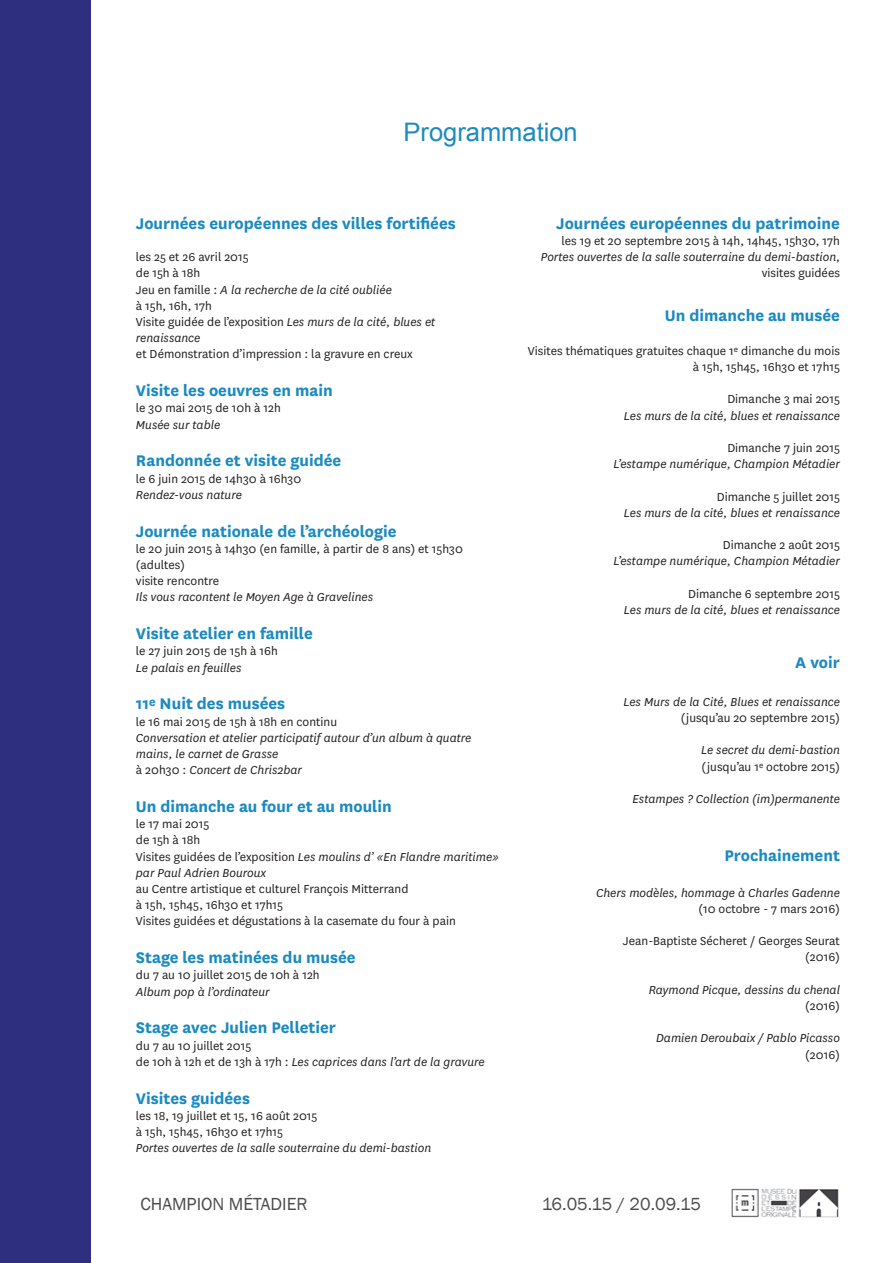
<style>
.page{position:relative;width:893px;height:1263px;background:#fff}
.page>*{position:absolute;margin:0;border:0;box-sizing:border-box;transform-origin:0 0}
.t1{font:25.5px "Arial";color:#1c8ac0}
.t2{font:700 18px "National";color:#1a8ac1}
.t3{font:18px "Franklin Gothic";color:#4b4c4d}
.t4{font:13.5px/16.2px "National";color:#231f20}
.t5{font:italic 13.5px/16.2px "National";color:#231f20}
.s1{font-style:italic}
.s2{font-style:normal}
</style>
<div class="page">
<div style="left:0;top:0;width:90px;height:1263px;background:#2f2f80"></div>
<img style="left:731px;top:1189px;width:107px;height:28px">
<h1 class="t1" style="left:403px;top:115px;width:176px">Programmation</h1>
<h2 class="t2" style="left:136px;top:210px;width:321px">Journées européennes des villes fortifiées</h2>
<p class="t4" style="left:136px;top:248px;width:301px">les 25 et 26 avril 2015<br>de 15h à 18h<br>Jeu en famille : <span class="s1">A la recherche de la cité oubliée<br></span>à 15h, 16h, 17h<br>Visite guidée de l’exposition <span class="s1">Les murs de la cité, blues et renaissance</span></p>
<p class="t4" style="left:136px;top:345px;width:278px">et Démonstration d’impression : la gravure en creux</p>
<h2 class="t2" style="left:136px;top:378px;width:199px">Visite les oeuvres en main</h2>
<p class="t4" style="left:136px;top:399px;width:146px">le 30 mai 2015 de 10h à 12h</p>
<p class="t5" style="left:136px;top:416px;width:86px">Musée sur table</p>
<h2 class="t2" style="left:136px;top:448px;width:207px">Randonnée et visite guidée</h2>
<p class="t4" style="left:136px;top:470px;width:167px">le 6 juin 2015 de 14h30 à 16h30</p>
<p class="t5" style="left:136px;top:486px;width:107px">Rendez-vous nature</p>
<h2 class="t2" style="left:136px;top:518px;width:262px">Journée nationale de l’archéologie</h2>
<p class="t4" style="left:136px;top:540px;width:328px">le 20 juin 2015 à 14h30 (en famille, à partir de 8 ans) et 15h30 (adultes)<br>visite rencontre</p>
<p class="t5" style="left:136px;top:589px;width:239px">Ils vous racontent le Moyen Age à Gravelines</p>
<h2 class="t2" style="left:136px;top:621px;width:178px">Visite atelier en famille</h2>
<p class="t4" style="left:136px;top:642px;width:143px">le 27 juin 2015 de 15h à 16h</p>
<p class="t5" style="left:136px;top:659px;width:107px">Le palais en feuilles</p>
<h2 class="t2" style="left:136px;top:691px;width:151px">11<sup>e</sup> Nuit des musées</h2>
<p class="t4" style="left:136px;top:713px;width:203px">le 16 mai 2015 de 15h à 18h en continu</p>
<p class="t5" style="left:136px;top:729px;width:337px">Conversation et atelier participatif autour d’un album à quatre mains, le carnet de Grasse<br><span class="s2">à 20h30 :</span> Concert de Chris2bar</p>
<h2 class="t2" style="left:136px;top:794px;width:257px">Un dimanche au four et au moulin</h2>
<p class="t5" style="left:136px;top:815px;width:365px"><span class="s2">le 17 mai 2015<br>de 15h à 18h<br>Visites guidées de l’exposition</span> Les moulins d’ «En Flandre maritime» par Paul Adrien Bouroux</p>
<p class="t4" style="left:136px;top:880px;width:321px">au Centre artistique et culturel François Mitterrand<br>à 15h, 15h45, 16h30 et 17h15<br>Visites guidées et dégustations à la casemate du four à pain</p>
<h2 class="t2" style="left:136px;top:945px;width:221px">Stage les matinées du musée</h2>
<p class="t4" style="left:136px;top:966px;width:185px">du 7 au 10 juillet 2015 de 10h à 12h</p>
<p class="t5" style="left:136px;top:983px;width:135px">Album pop à l’ordinateur</p>
<h2 class="t2" style="left:136px;top:1015px;width:202px">Stage avec Julien Pelletier</h2>
<p class="t4" style="left:136px;top:1037px;width:350px">du 7 au 10 juillet 2015<br>de 10h à 12h et de 13h à 17h : <span class="s1">Les caprices dans l’art de la gravure</span></p>
<h2 class="t2" style="left:136px;top:1085px;width:116px">Visites guidées</h2>
<p class="t4" style="left:136px;top:1107px;width:183px">les 18, 19 juillet et 15, 16 août 2015 à 15h, 15h45, 16h30 et 17h15</p>
<p class="t5" style="left:136px;top:1139px;width:297px">Portes ouvertes de la salle souterraine du demi-bastion</p>
<h2 class="t2" style="left:556px;top:210px;width:285px">Journées européennes du patrimoine</h2>
<p class="t4" style="left:541px;top:232px;width:300px;text-align:right">les 19 et 20 septembre 2015 à 14h, 14h45, 15h30, 17h<br><span class="s1">Portes ouvertes de la salle souterraine du demi-bastion</span>, visites guidées</p>
<h2 class="t2" style="left:665px;top:302px;width:176px">Un dimanche au musée</h2>
<p class="t4" style="left:528px;top:342px;width:314px;text-align:right">Visites thématiques gratuites chaque 1<sup>e</sup> dimanche du mois à 15h, 15h45, 16h30 et 17h15</p>
<p class="t4" style="left:727px;top:390px;width:114px">Dimanche 3 mai 2015</p>
<p class="t5" style="left:624px;top:407px;width:218px">Les murs de la cité, blues et renaissance</p>
<p class="t4" style="left:727px;top:439px;width:114px">Dimanche 7 juin 2015</p>
<p class="t5" style="left:613px;top:455px;width:228px">L’estampe numérique, Champion Métadier</p>
<p class="t4" style="left:717px;top:488px;width:125px">Dimanche 5 juillet 2015</p>
<p class="t5" style="left:624px;top:504px;width:218px">Les murs de la cité, blues et renaissance</p>
<p class="t4" style="left:723px;top:536px;width:119px">Dimanche 2 août 2015</p>
<p class="t5" style="left:613px;top:553px;width:228px">L’estampe numérique, Champion Métadier</p>
<p class="t4" style="left:688px;top:585px;width:153px">Dimanche 6 septembre 2015</p>
<p class="t5" style="left:624px;top:601px;width:218px">Les murs de la cité, blues et renaissance</p>
<h2 class="t2" style="left:795px;top:650px;width:46px">A voir</h2>
<p class="t5" style="left:623px;top:693px;width:218px">Les Murs de la Cité, Blues et renaissance</p>
<p class="t4" style="left:681px;top:709px;width:161px">(jusqu’au 20 septembre 2015)</p>
<p class="t5" style="left:701px;top:742px;width:140px">Le secret du demi-bastion <span class="s2">(jusqu’au 1</span><sup>e</sup> <span class="s2">octobre 2015)</span></p>
<p class="t5" style="left:632px;top:790px;width:209px">Estampes ? Collection (im)permanente</p>
<h2 class="t2" style="left:724px;top:842px;width:117px">Prochainement</h2>
<p class="t5" style="left:596px;top:884px;width:245px">Chers modèles, hommage à Charles Gadenne</p>
<p class="t4" style="left:699px;top:900px;width:143px">(10 octobre - 7 mars 2016)</p>
<p class="t4" style="left:623px;top:932px;width:218px;text-align:right">Jean-Baptiste Sécheret / Georges Seurat (2016)</p>
<p class="t5" style="left:649px;top:981px;width:193px">Raymond Picque, dessins du chenal</p>
<p class="t4" style="left:805px;top:997px;width:36px">(2016)</p>
<p class="t5" style="left:656px;top:1030px;width:185px">Damien Deroubaix / Pablo Picasso</p>
<p class="t4" style="left:805px;top:1046px;width:36px">(2016)</p>
<h2 class="t3" style="left:140px;top:1193px;width:169px">CHAMPION MÉTADIER</h2>
<h2 class="t3" style="left:542px;top:1193px;width:161px">16.05.15 / 20.09.15</h2>
</div>
